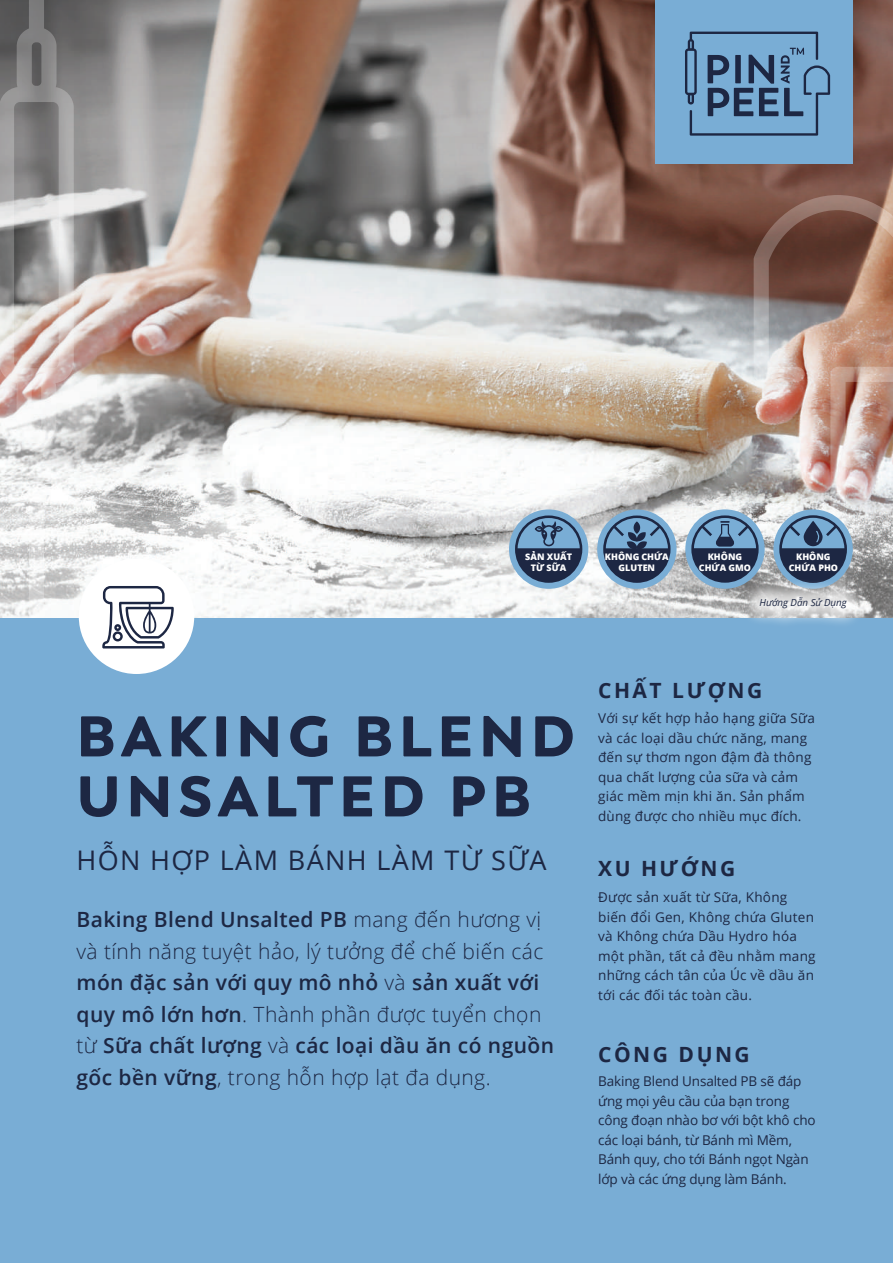
<style>
.page{position:relative;width:893px;height:1263px;background:#fff}
.page>*{position:absolute;margin:0;border:0;box-sizing:border-box;transform-origin:0 0}
.t1{font:900 57px/60px "Boston";letter-spacing:.1em;color:#1d2743}
.t2{font:27px "Open Sans";letter-spacing:.05em;color:#1d2743}
.t3{font:600 21px/31.5px "Open Sans";letter-spacing:.02em;color:#1d2743}
.t4{font:700 21px "Open Sans";letter-spacing:.12em;color:#1d2743}
.t5{font:13.5px/19.5px "Open Sans";letter-spacing:.015em;color:#1d2743}
.t6{font:13.5px/19.5px "Open Sans";letter-spacing:-.01em;color:#1d2743}
.t7{font:italic 9.75px "Open Sans";color:#1d2743}
.t8{font:800 9px/10.8px "Open Sans";color:#fff;text-align:center}
.s1{font-weight:300}
</style>
<div class="page">
<svg style="left:0;top:0;width:893px;height:619px;background:#a38b85"></svg>
<svg style="left:0;top:0;width:846px;height:443px;background:#8f7e77"></svg>
<img style="left:29px;top:195px;width:864px;height:424px">
<div style="left:656px;top:0;width:197px;height:164px;background:#79add5"></div>
<svg style="left:685px;top:32px;width:145px;height:104px"></svg>
<div style="left:0;top:619px;width:893px;height:644px;background:#79add5"></div>
<div style="left:79px;top:558px;width:115px;height:116px;background:#fff;border-radius:50%"></div>
<div style="left:597px;top:509px;width:79px;height:80px;background:#79add5;border-radius:50%"></div>
<svg style="left:603px;top:515px;width:67px;height:68px"></svg>
<div style="left:685px;top:509px;width:80px;height:80px;background:#79add5;border-radius:50%"></div>
<svg style="left:691px;top:515px;width:68px;height:68px"></svg>
<div style="left:509px;top:509px;width:79px;height:80px;background:#79add5;border-radius:50%"></div>
<svg style="left:515px;top:515px;width:67px;height:68px"></svg>
<div style="left:773px;top:509px;width:80px;height:80px;background:#79add5;border-radius:50%"></div>
<svg style="left:779px;top:515px;width:68px;height:63px"></svg>
<svg style="left:102px;top:586px;width:72px;height:62px"></svg>
<div style="left:740px;top:578px;width:127px;height:50px;background:#fff;opacity:.75"></div>
<p class="t8" style="left:525px;top:551px;width:48px">SẢN XUẤT<br>TỪ SỮA</p>
<p class="t8" style="left:605px;top:551px;width:65px">KHÔNG CHỨA<br>GLUTEN</p>
<p class="t8" style="left:699px;top:551px;width:54px">KHÔNG<br>CHỨA GMO</p>
<p class="t8" style="left:789px;top:551px;width:51px">KHÔNG<br>CHỨA PHO</p>
<p class="t7" style="left:759px;top:596px;width:89px">Hướng Dẫn Sử Dụng</p>
<h1 class="t1" style="left:77px;top:707px;width:500px">BAKING BLEND<br>UNSALTED PB</h1>
<h2 class="t2" style="left:77px;top:842px;width:471px">HỖN HỢP LÀM BÁNH LÀM TỪ SỮA</h2>
<p class="t3" style="left:77px;top:903px;width:479px">Baking Blend Unsalted PB <span class="s1">mang đến hương vị và tính năng tuyệt hảo, lý tưởng để chế biến các </span>món đặc sản với quy mô nhỏ <span class="s1">và</span> sản xuất với quy mô lớn hơn<span class="s1">. Thành phần được tuyển chọn từ</span> Sữa chất lượng <span class="s1">và</span> các loại dầu ăn có nguồn gốc bền vững<span class="s1">, trong hỗn hợp lạt đa dụng.</span></p>
<h3 class="t4" style="left:598px;top:675px;width:166px">CHẤT LƯỢNG</h3>
<p class="t5" style="left:598px;top:708px;width:218px">Với sự kết hợp hảo hạng giữa Sữa và các loại dầu chức năng, mang đến sự thơm ngon đậm đà thông qua chất lượng của sữa và cảm giác mềm mịn khi ăn. Sản phẩm dùng được cho nhiều mục đích.</p>
<h3 class="t4" style="left:598px;top:854px;width:139px">XU HƯỚNG</h3>
<p class="t5" style="left:598px;top:887px;width:219px">Được sản xuất từ Sữa, Không biến đổi Gen, Không chứa Gluten và Không chứa Dầu Hydro hóa một phần, tất cả đều nhằm mang những cách tân của Úc về dầu ăn tới các đối tác toàn cầu.</p>
<h3 class="t4" style="left:598px;top:1040px;width:153px">CÔNG DỤNG</h3>
<p class="t6" style="left:598px;top:1071px;width:219px">Baking Blend Unsalted PB sẽ đáp ứng mọi yêu cầu của bạn trong công đoạn nhào bơ với bột khô cho các loại bánh, từ Bánh mì Mềm,<br>Bánh quy, cho tới Bánh ngọt Ngàn lớp và các ứng dụng làm Bánh.</p>
</div>
